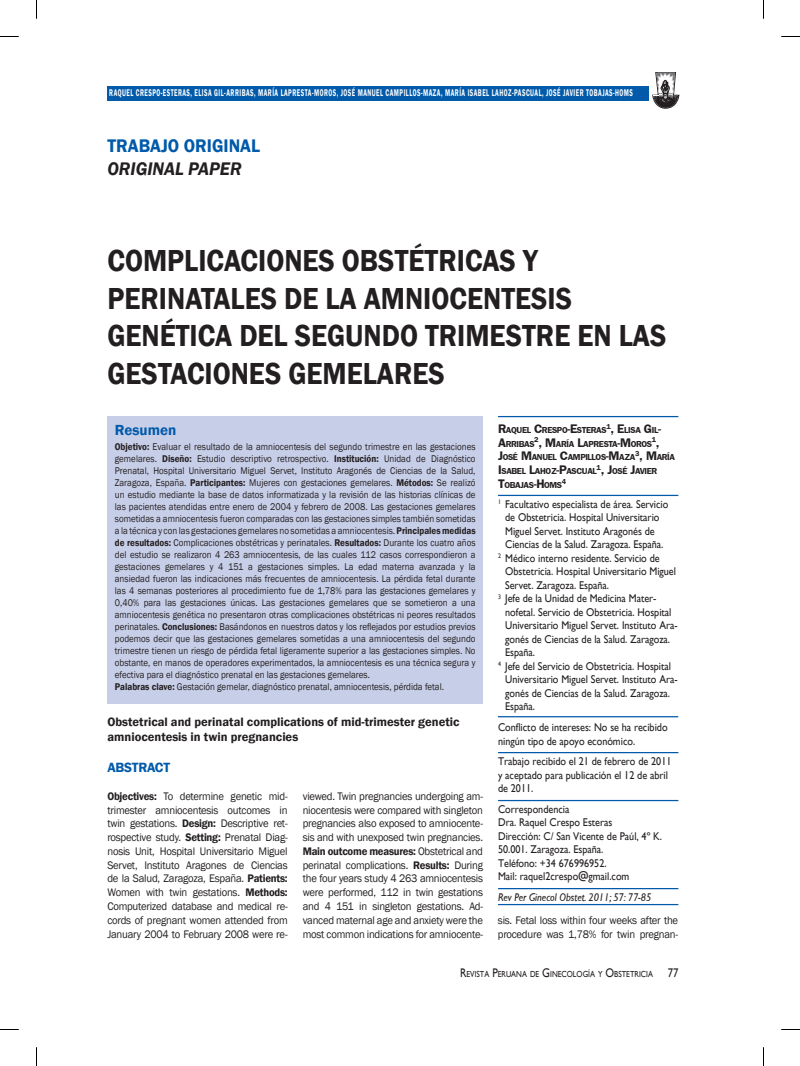
<style>
.page{position:relative;width:800px;height:1066px;background:#fff}
.page>*{position:absolute;margin:0;border:0;box-sizing:border-box;transform-origin:0 0}
.t1{font:600 31.25px/37.5px "Franklin Gothic";color:#231f20;scale:.9 1}
.t2{font:600 18.75px "Franklin Gothic";color:#015aaa;scale:.95 1}
.t3{font:italic 600 18.75px "Franklin Gothic";color:#231f20;scale:.95 1}
.t4{font:600 15px "Franklin Gothic";color:#015aaa}
.t5{font:600 13.75px "Franklin Gothic";letter-spacing:-.015em;color:#015aaa}
.t6{font:600 12.5px/15px "Franklin Gothic";color:#231f20}
.t7{font:11.25px/13.8px "Franklin Gothic";letter-spacing:-.02em;color:#231f20;text-align:justify;scale:.95 1}
.t8{font:11.25px/13.5px "Gill Sans";color:#231f20;scale:.9 1}
.t9{font:italic 11.25px "Gill Sans";color:#231f20;scale:.9 1}
.t10{font:10px/12px "Franklin Gothic";color:#231f20;scale:.9 1}
.t11{font:600 10px "Franklin Gothic";letter-spacing:.08em;color:#fff;scale:.6 1}
.t12{font:700 8.75px/13.8px "Frankfurt Gothic";letter-spacing:-.045em;color:#231f20}
.t13{font:8.75px "Gill Sans";color:#231f20;scale:.85 1}
.t14{font:700 7.25px "Frankfurt Gothic";color:#231f20}
.s1{font-weight:600}
.s2{font-size:12.5px}
</style>
<div class="page">
<div style="left:107px;top:86px;width:541px;height:14px;background:#015aaa"></div>
<svg style="left:652px;top:72px;width:26px;height:36px"></svg>
<div style="left:107px;top:416px;width:376px;height:287px;background:#c7cee8"></div>
<hr style="left:498px;top:416px;width:180px;height:1px;background:#015aaa">
<hr style="left:498px;top:887px;width:180px;height:1px;background:#015aaa">
<hr style="left:497px;top:715px;width:181px;height:2px;background:#015aaa">
<hr style="left:498px;top:494px;width:180px;height:2px;background:#015aaa">
<hr style="left:498px;top:799px;width:180px;height:1px;background:#015aaa">
<hr style="left:498px;top:751px;width:180px;height:2px;background:#015aaa">
<hr style="left:498px;top:903px;width:180px;height:1px;background:#015aaa">
<svg style="left:0;top:36px;width:19px;height:1px"></svg>
<svg style="left:781px;top:36px;width:18px;height:1px"></svg>
<svg style="left:36px;top:0;width:1px;height:19px"></svg>
<svg style="left:36px;top:1047px;width:1px;height:18px"></svg>
<svg style="left:763px;top:0;width:1px;height:19px"></svg>
<svg style="left:763px;top:1047px;width:1px;height:18px"></svg>
<p class="t11" style="left:109px;top:86px;width:874px">Raquel Cr espo-Esteras, Elisa Gil-Arr ibas, Mar ía Lapr esta-Moros, José Manuel Campillos-Maza, Mar ía Isabel Lahoz-Pascual, José Javier Tobajas-Homs</p>
<h2 class="t2" style="left:107px;top:135px;width:133px">TRABAJO ORIGINAL</h2>
<h2 class="t3" style="left:107px;top:156px;width:143px">ORIGINAL PAPER</h2>
<h1 class="t1" style="left:107px;top:242px;width:622px">Complicaciones obstétr icas y<br>per inatales de la amniocentesis genética del segundo trimestre en las gestaciones gemelares</h1>
<h3 class="t4" style="left:115px;top:420px;width:63px">Resumen</h3>
<p class="t10" style="left:115px;top:441px;width:402px"><span class="s1">Objetivo:</span> Evaluar el resultado de la amniocentesis del segundo trimestre en las gestaciones gemelares. <span class="s1">Diseño:</span> Estudio descriptivo retrospectivo. <span class="s1">Institución:</span> Unidad de Diagnóstico Prenatal, Hospital Universitario Miguel Servet, Instituto Aragonés de Ciencias de la Salud, Zaragoza, España. <span class="s1">Participantes:</span> Mujeres con gestaciones gemelares. <span class="s1">Métodos:</span> Se realizó un estudio mediante la base de datos informatizada y la revisión de las historias clínicas de las pacientes atendidas entre enero de 2004 y febrero de 2008. Las gestaciones gemelares sometidas a amniocentesis fueron comparadas con las gestaciones simples también sometidas a la técnica y con las gestaciones gemelares no sometidas a amniocentesis. <span class="s1">Principales medidas de resultados:</span> Complicaciones obstétricas y perinatales. <span class="s1">Resultados:</span> Durante los cuatro años del estudio se realizaron 4 263 amniocentesis, de las cuales 112 casos correspondieron a gestaciones gemelares y 4 151 a gestaciones simples. La edad materna avanzada y la ansiedad fueron las indicaciones más frecuentes de amniocentesis. La pérdida fetal durante las 4 semanas posteriores al procedimiento fue de 1,78% para las gestaciones gemelares y 0,40% para las gestaciones únicas. Las gestaciones gemelares que se sometieron a una amniocentesis genética no presentaron otras complicaciones obstétricas ni peores resultados perinatales. <span class="s1">Conclusiones:</span> Basándonos en nuestros datos y los reflejados por estudios previos podemos decir que las gestaciones gemelares sometidas a una amniocentesis del segundo trimestre tienen un riesgo de pérdida fetal ligeramente superior a las gestaciones simples. No obstante, en manos de operadores experimentados, la amniocentesis es una técnica segura y efectiva para el diagnóstico prenatal en las gestaciones gemelares.<br><span class="s1">Palabras clave:</span> Gestación gemelar, diagnóstico prenatal, amniocentesis, pérdida fetal.</p>
<p class="t6" style="left:107px;top:714px;width:353px">Obstetrical and perinatal complications of mid-trimester genetic amniocentesis in twin pregnancies</p>
<h3 class="t5" style="left:107px;top:759px;width:64px">Abstract</h3>
<p class="t7" style="left:107px;top:789px;width:191px"><span class="s1">Objectives:</span> To determine genetic mid&shy;trimester amniocentesis outcomes in twin gestations. <span class="s1">Design:</span> Descriptive ret&shy;rospective study. <span class="s1">Setting:</span> Prenatal Diag&shy;nosis Unit, Hospital Universitario Miguel Servet, Instituto Aragones de Ciencias de la Salud, Zaragoza, España. <span class="s1">Patients:<br></span>Women with twin gestations. <span class="s1">Methods:<br></span>Computerized database and medical re&shy;cords of pregnant women attended from January 2004 to February 2008 were re-</p>
<p class="t7" style="left:302px;top:789px;width:191px">viewed. Twin pregnancies undergoing am&shy;niocentesis were compared with singleton pregnancies also exposed to amniocente&shy;sis and with unexposed twin pregnancies.<br><span class="s1">Main outcome measures:</span> Obstetrical and perinatal complications. <span class="s1">Results:</span> During the four years study 4 263 amniocentesis were performed, 112 in twin gestations and 4 151 in singleton gestations. Ad&shy;vanced maternal age and anxiety were the most common indications for amniocente-</p>
<p class="t12" style="left:498px;top:422px;width:164px"><span class="s2">R</span>AQUEL <span class="s2">C</span>RESPO<span class="s2">-E</span>STERAS<sup>1</sup><span class="s2">, E</span>LISA <span class="s2">G</span>IL<span class="s2">-<br>A</span>RRIBAS<sup>2</sup><span class="s2">, M</span>ARÍA <span class="s2">L</span>APRESTA<span class="s2">-M</span>OROS</p>
<p class="t14" style="left:651px;top:435px;width:9px">1<span class="s2">,</span></p>
<p class="t12" style="left:498px;top:450px;width:178px"><span class="s2">J</span>OSÉ <span class="s2">M</span>ANUEL <span class="s2">C</span>AMPILLOS<span class="s2">-M</span>AZA<sup>3</sup><span class="s2">, M</span>ARÍA<br><span class="s2">I</span> SABEL <span class="s2">L</span>AHOZ<span class="s2">-P</span>ASCUAL<sup>1</sup><span class="s2">, J</span>OSÉ <span class="s2">J</span>AVIER<br><span class="s2">T</span>OBAJAS<span class="s2">-H</span> OMS</p>
<p class="t14" style="left:561px;top:477px;width:6px">4</p>
<p class="t8" style="left:498px;top:497px;width:191px"><sup>1</sup> Facultativo especialista de área. Servicio</p>
<p class="t8" style="left:505px;top:510px;width:173px">de Obstetricia. Hospital Universitario</p>
<p class="t8" style="left:505px;top:524px;width:168px">Miguel Servet. Instituto Aragonés de</p>
<p class="t8" style="left:505px;top:537px;width:177px">Ciencias de la Salud. Zaragoza. España.</p>
<p class="t8" style="left:498px;top:551px;width:181px"><sup>2</sup> Médico interno residente. Servicio de</p>
<p class="t8" style="left:505px;top:564px;width:191px">Obstetricia. Hospital Universitario Miguel</p>
<p class="t8" style="left:505px;top:578px;width:117px">Servet. Zaragoza. España.</p>
<p class="t8" style="left:498px;top:591px;width:177px"><sup>3</sup> Jefe de la Unidad de Medicina Mater-</p>
<p class="t8" style="left:505px;top:605px;width:186px">nofetal. Servicio de Obstetricia. Hospital</p>
<p class="t8" style="left:505px;top:618px;width:193px">Universitario Miguel Servet. Instituto Ara-</p>
<p class="t8" style="left:505px;top:632px;width:185px">gonés de Ciencias de la Salud. Zaragoza.</p>
<p class="t8" style="left:505px;top:645px;width:35px">España.</p>
<p class="t8" style="left:498px;top:659px;width:194px"><sup>4</sup> Jefe del Servicio de Obstetricia. Hospital</p>
<p class="t8" style="left:505px;top:672px;width:193px">Universitario Miguel Servet. Instituto Ara-</p>
<p class="t8" style="left:505px;top:686px;width:185px">gonés de Ciencias de la Salud. Zaragoza.</p>
<p class="t8" style="left:505px;top:699px;width:35px">España.</p>
<p class="t8" style="left:498px;top:720px;width:190px">Conflicto de intereses: No se ha recibido ningún tipo de apoyo económico.</p>
<p class="t8" style="left:498px;top:754px;width:194px">Trabajo recibido el 21 de febrero de 2011 y aceptado para publicación el 12 de abril de 2011.</p>
<p class="t8" style="left:498px;top:802px;width:184px">Correspondencia<br>Dra. Raquel Crespo Esteras<br>Dirección: C/ San Vicente de Paúl, 4º K.<br>50.001. Zaragoza. España.<br>Teléfono: +34 676996952.<br>Mail: raquel2crespo@gmail.com</p>
<p class="t9" style="left:498px;top:890px;width:172px">Rev Per Ginecol Obstet. 2011; 57: 77-85</p>
<p class="t7" style="left:497px;top:913px;width:191px">sis. Fetal loss within four weeks after the procedure was 1,78% for twin pregnan-</p>
<p class="t13" style="left:460px;top:968px;width:258px"><span class="s2">R</span>EVISTA <span class="s2">P</span>ERUANA DE <span class="s2">G</span>INECOLOGÍA Y <span class="s2">O</span>BSTETRICIA <span class="s2">77</span></p>
</div>
